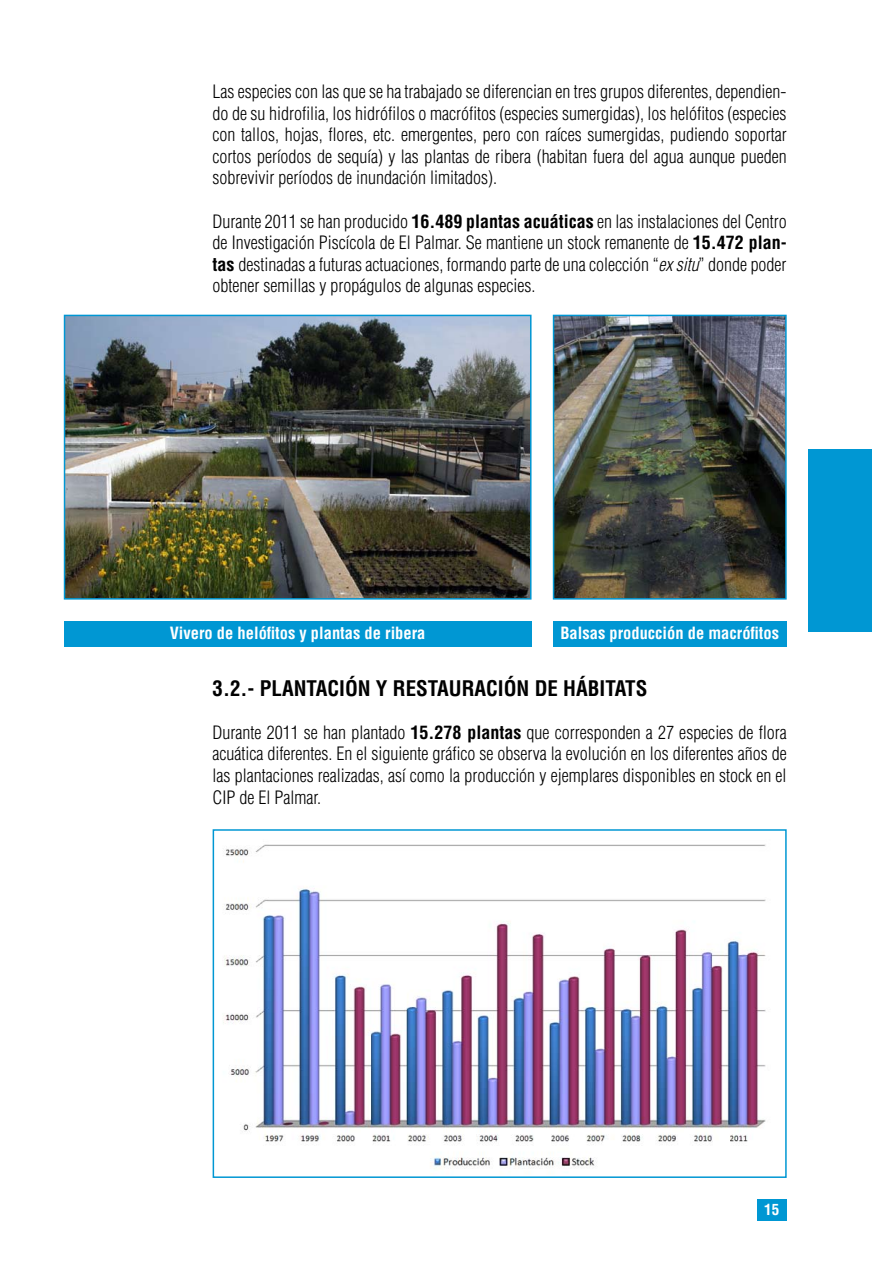
<style>
.page{position:relative;width:893px;height:1263px;background:#fff}
.page>*{position:absolute;margin:0;border:0;box-sizing:border-box;transform-origin:0 0}
.t1{font:700 condensed 21px "Helvetica LT Std";color:#000}
.t2{font:300 condensed 18px/21.6px "Helvetica LT Std";color:#000;text-align:justify}
.t3{font:700 condensed 16.5px "Helvetica LT Std";color:#fff}
.t4{font:700 condensed 15px "Helvetica LT Std";color:#fff}
.s1{font-weight:700}
.s2{font-style:italic}
</style>
<div class="page">
<div style="left:808px;top:449px;width:64px;height:182px;background:#0097d3"></div>
<div style="left:757px;top:1199px;width:30px;height:21px;background:#0097d3"></div>
<img style="left:67px;top:318px;width:461px;height:279px">
<div style="left:64px;top:315px;width:467px;height:285px;border:2px solid #0097d3"></div>
<img style="left:223px;top:844px;width:543px;height:325px">
<div style="left:213px;top:829px;width:574px;height:349px;border:2px solid #0097d3"></div>
<div style="left:64px;top:621px;width:467px;height:25px;background:#0097d3"></div>
<img style="left:556px;top:318px;width:228px;height:279px">
<div style="left:553px;top:315px;width:234px;height:285px;border:2px solid #0097d3"></div>
<div style="left:553px;top:621px;width:234px;height:25px;background:#0097d3"></div>
<p class="t2" style="left:213px;top:81px;width:576px">Las especies con las que se ha trabajado se diferencian en tres grupos diferentes, dependien&shy;do de su hidrofilia, los hidrófilos o macrófitos (especies sumergidas), los helófitos (especies con tallos, hojas, flores, etc. emergentes, pero con raíces sumergidas, pudiendo soportar cortos períodos de sequía) y las plantas de ribera (habitan fuera del agua aunque pueden sobrevivir períodos de inundación limitados).</p>
<p class="t2" style="left:213px;top:210px;width:576px">Durante 2011 se han producido <span class="s1">16.489 plantas acuáticas</span> en las instalaciones del Centro de Investigación Piscícola de El Palmar. Se mantiene un stock remanente de <span class="s1">15.472 plan&shy;tas</span> destinadas a futuras actuaciones, formando parte de una colección “<span class="s2">ex situ</span>” donde poder obtener semillas y propágulos de algunas especies.</p>
<p class="t3" style="left:170px;top:623px;width:257px">Vivero de helófitos y plantas de ribera</p>
<p class="t3" style="left:560px;top:623px;width:220px">Balsas producción de macrófitos</p>
<p class="t1" style="left:213px;top:675px;width:436px">3.2.- PLANTACIÓN Y RESTAURACIÓN DE HÁBITATS</p>
<p class="t2" style="left:213px;top:721px;width:576px">Durante 2011 se han plantado <span class="s1">15.278 plantas</span> que corresponden a 27 especies de flora acuática diferentes. En el siguiente gráfico se observa la evolución en los diferentes años de las plantaciones realizadas, así como la producción y ejemplares disponibles en stock en el CIP de El Palmar.</p>
<p class="t4" style="left:764px;top:1200px;width:16px">15</p>
</div>
